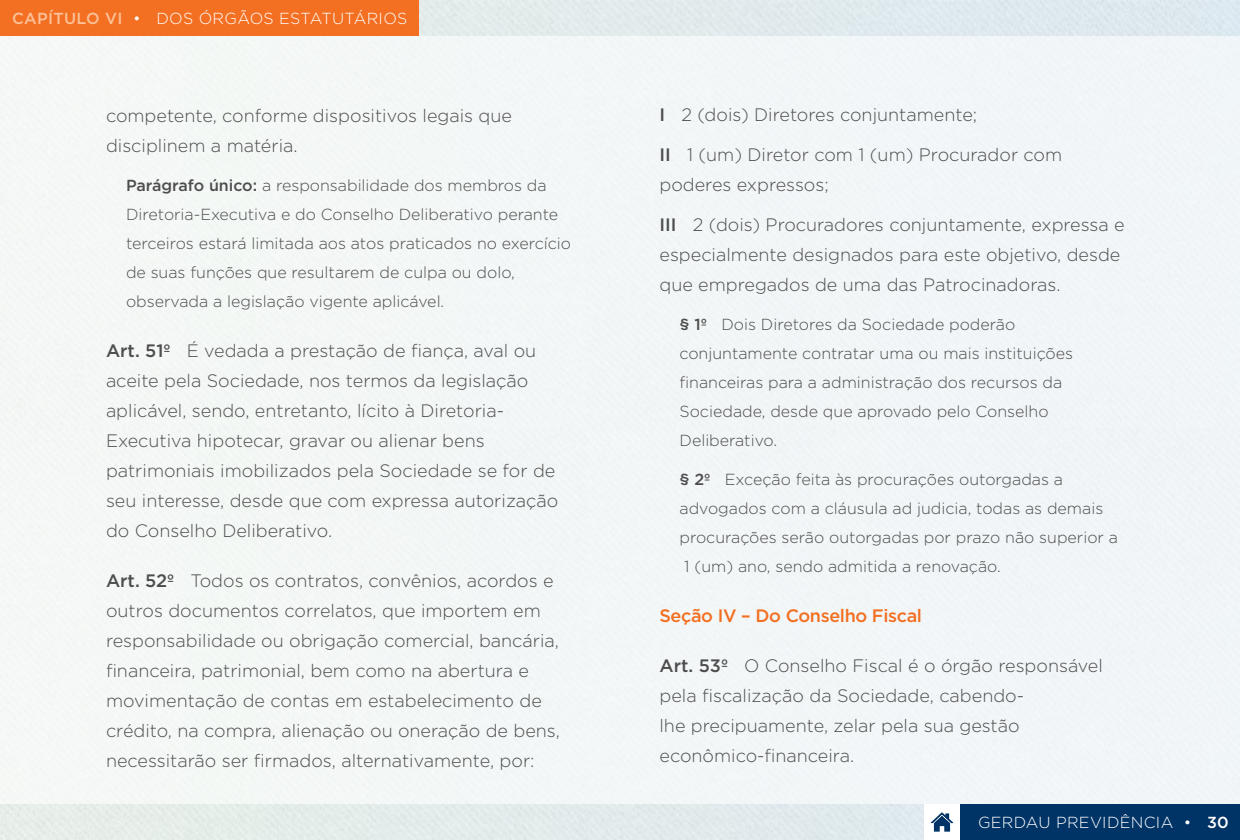
<style>
.page{position:relative;width:1240px;height:840px;background:#fff}
.page>*{position:absolute;margin:0;border:0;box-sizing:border-box;transform-origin:0 0}
.t1{font:300 18px/30px "Gotham";color:#4d4d4d}
.t2{font:500 18px "Gotham";letter-spacing:-.02em;color:#f36f21}
.t3{font:300 16px/29px "Gotham";color:#4d4d4d}
.t4{font:300 16px "Gotham";letter-spacing:.02em;color:#fff}
.s1{font-weight:500;color:#fcc198}
.s2{font-weight:500}
</style>
<div class="page">
<div style="left:960px;top:804px;width:280px;height:36px;background:#036"></div>
<svg style="left:931px;top:812px;width:22px;height:20px"></svg>
<div style="left:0;top:36px;width:1240px;height:768px;background:#f2f6f7"></div>
<div style="left:0;top:0;width:419px;height:36px;background:#f36f21"></div>
<p class="t4" style="left:12px;top:8px;width:397px"><span class="s1">CAPÍTULO VI</span> • DOS ÓRGÃOS ESTATUTÁRIOS</p>
<p class="t1" style="left:106px;top:100px;width:408px">competente, conforme dispositivos legais que disciplinem a matéria.</p>
<p class="t3" style="left:126px;top:170px;width:447px"><span class="s2">Parágrafo único:</span> a responsabilidade dos membros da Diretoria-Executiva e do Conselho Deliberativo perante terceiros estará limitada aos atos praticados no exercício de suas funções que resultarem de culpa ou dolo, observada a legislação vigente aplicável.</p>
<p class="t1" style="left:106px;top:335px;width:454px"><span class="s2">Art. 51º</span> É vedada a prestação de fiança, aval ou aceite pela Sociedade, nos termos da legislação aplicável, sendo, entretanto, lícito à Diretoria-Executiva hipotecar, gravar ou alienar bens patrimoniais imobilizados pela Sociedade se for de seu interesse, desde que com expressa autorização do Conselho Deliberativo.</p>
<p class="t1" style="left:106px;top:565px;width:456px"><span class="s2">Art. 52º</span> Todos os contratos, convênios, acordos e outros documentos correlatos, que importem em responsabilidade ou obrigação comercial, bancária, financeira, patrimonial, bem como na abertura e movimentação de contas em estabelecimento de crédito, na compra, alienação ou oneração de bens, necessitarão ser firmados, alternativamente, por:</p>
<p class="t1" style="left:660px;top:100px;width:319px"><span class="s2">I</span> 2 (dois) Diretores conjuntamente;</p>
<p class="t1" style="left:660px;top:140px;width:404px"><span class="s2">II</span> 1 (um) Diretor com 1 (um) Procurador com poderes expressos;</p>
<p class="t1" style="left:660px;top:210px;width:467px"><span class="s2">III</span> 2 (dois) Procuradores conjuntamente, expressa e especialmente designados para este objetivo, desde que empregados de uma das Patrocinadoras.</p>
<p class="t3" style="left:680px;top:310px;width:395px"><span class="s2">§ 1º</span> Dois Diretores da Sociedade poderão conjuntamente contratar uma ou mais instituições financeiras para a administração dos recursos da Sociedade, desde que aprovado pelo Conselho Deliberativo.</p>
<p class="t3" style="left:680px;top:465px;width:440px"><span class="s2">§ 2º</span> Exceção feita às procurações outorgadas a advogados com a cláusula ad judicia, todas as demais procurações serão outorgadas por prazo não superior a 1 (um) ano, sendo admitida a renovação.</p>
<p class="t2" style="left:660px;top:604px;width:264px">Seção IV – Do Conselho Fiscal</p>
<p class="t1" style="left:660px;top:651px;width:445px"><span class="s2">Art. 53º</span> O Conselho Fiscal é o órgão responsável pela fiscalização da Sociedade, cabendo-<br>lhe precipuamente, zelar pela sua gestão econômico‑financeira.</p>
<p class="t4" style="left:978px;top:812px;width:252px">GERDAU PREVIDÊNCIA • <span class="s2">30</span></p>
</div>
